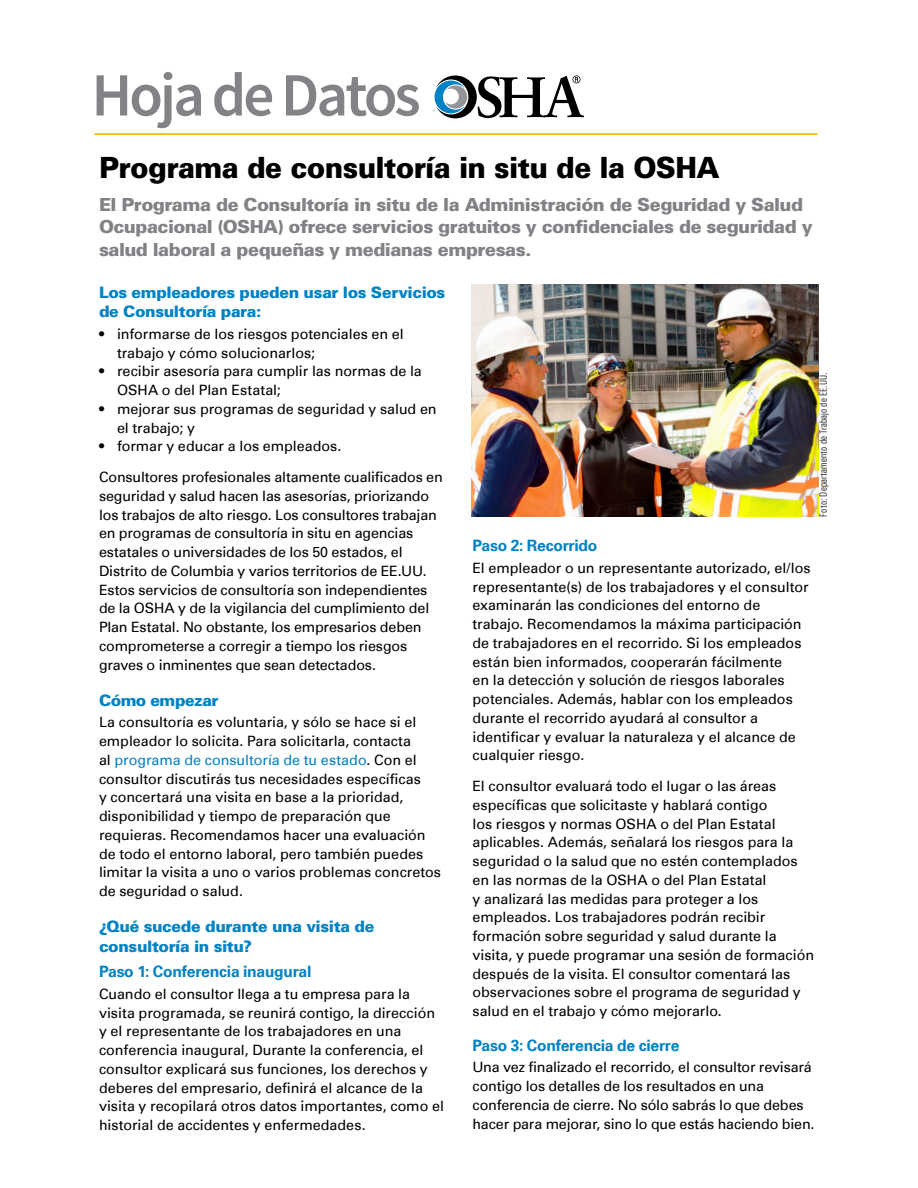
<style>
.page{position:relative;width:918px;height:1188px;background:#fff}
.page>*{position:absolute;margin:0;border:0;box-sizing:border-box;transform-origin:0 0}
.t1{font:600 61.5px "Source Sans Pro";letter-spacing:-.05em;color:#818386}
.Title_of_FactSheet{font:900 29.25px "Univers";letter-spacing:-.02em;color:#000;scale:.95 1}
.Highlighted_Paragraph_Text{font:900 18px/22.5px "Univers";letter-spacing:-.03em;color:#808285}
.Subhead{font:900 15.75px/19.5px "Univers";letter-spacing:-.025em;color:#0082c4}
.Sub-Subhead{font:700 15.75px "Univers";letter-spacing:-.015em;color:#0082c4}
.Bodytext{font:14.25px/18.8px "Univers";color:#000}
.t2{font:300 condensed 10.5px "Univers";letter-spacing:.02em;color:#000}
.s1{color:#0082c4}
</style>
<div class="page">
<hr style="left:94px;top:133px;width:724px;height:2px;background:#febe10">
<svg style="left:435px;top:75px;width:149px;height:43px"></svg>
<img style="left:472px;top:284px;width:346px;height:233px">
<p class="t1" style="left:92px;top:56px;width:331px">Hoja de Datos</p>
<h1 class="Title_of_FactSheet" style="left:99px;top:149px;width:655px">Programa de consultoría in situ de la OSHA</h1>
<p class="Highlighted_Paragraph_Text" style="left:99px;top:193px;width:715px">El Programa de Consultoría in situ de la Administración de Seguridad y Salud<br>Ocupacional (OSHA) ofrece servicios gratuitos y confidenciales de seguridad y salud laboral a pequeñas y medianas empresas.</p>
<h2 class="Subhead" style="left:99px;top:282px;width:348px">Los empleadores pueden usar los Servicios de Consultoría para:</h2>
<p class="Bodytext" style="left:117px;top:325px;width:288px;text-indent:-18px">• informarse de los riesgos potenciales en el trabajo y cómo solucionarlos;</p>
<p class="Bodytext" style="left:117px;top:362px;width:306px;text-indent:-18px">• recibir asesoría para cumplir las normas de la<br>OSHA o del Plan Estatal;</p>
<p class="Bodytext" style="left:117px;top:400px;width:321px;text-indent:-18px">• mejorar sus programas de seguridad y salud en el trabajo; y</p>
<p class="Bodytext" style="left:99px;top:437px;width:244px">• formar y educar a los empleados.</p>
<p class="Bodytext" style="left:99px;top:468px;width:345px">Consultores profesionales altamente cualificados en seguridad y salud hacen las asesorías, priorizando los trabajos de alto riesgo. Los consultores trabajan en programas de consultoría in situ en agencias estatales o universidades de los 50 estados, el Distrito de Columbia y varios territorios de EE.UU.<br>Estos servicios de consultoría son independientes de la OSHA y de la vigilancia del cumplimiento del Plan Estatal. No obstante, los empresarios deben comprometerse a corregir a tiempo los riesgos graves o inminentes que sean detectados.</p>
<h2 class="Subhead" style="left:99px;top:690px;width:121px">Cómo empezar</h2>
<p class="Bodytext" style="left:99px;top:713px;width:344px">La consultoría es voluntaria, y sólo se hace si el empleador lo solicita. Para solicitarla, contacta<br>al <span class="s1">programa de consultoría de tu estado</span>. Con el consultor discutirás tus necesidades específicas<br>y concertará una visita en base a la prioridad, disponibilidad y tiempo de preparación que requieras. Recomendamos hacer una evaluación de todo el entorno laboral, pero también puedes limitar la visita a uno o varios problemas concretos de seguridad o salud.</p>
<h2 class="Subhead" style="left:99px;top:917px;width:277px">¿Qué sucede durante una visita de consultoría in situ?</h2>
<h3 class="Sub-Subhead" style="left:99px;top:962px;width:214px">Paso 1: Conferencia inaugural</h3>
<p class="Bodytext" style="left:99px;top:985px;width:347px">Cuando el consultor llega a tu empresa para la visita programada, se reunirá contigo, la dirección y el representante de los trabajadores en una conferencia inaugural, Durante la conferencia, el consultor explicará sus funciones, los derechos y deberes del empresario, definirá el alcance de la visita y recopilará otros datos importantes, como el historial de accidentes y enfermedades.</p>
<p class="t2" style="left:817px;top:517px;width:146px;rotate:-90deg">Foto: Departamento de Trabajo de EE.UU.</p>
<h3 class="Sub-Subhead" style="left:472px;top:536px;width:127px">Paso 2: Recorrido</h3>
<p class="Bodytext" style="left:472px;top:559px;width:340px">El empleador o un representante autorizado, el/los representante(s) de los trabajadores y el consultor examinarán las condiciones del entorno de trabajo. Recomendamos la máxima participación de trabajadores en el recorrido. Si los empleados están bien informados, cooperarán fácilmente<br>en la detección y solución de riesgos laborales potenciales. Además, hablar con los empleados durante el recorrido ayudará al consultor a identificar y evaluar la naturaleza y el alcance de cualquier riesgo.</p>
<p class="Bodytext" style="left:472px;top:777px;width:343px">El consultor evaluará todo el lugar o las áreas específicas que solicitaste y hablará contigo<br>los riesgos y normas OSHA o del Plan Estatal aplicables. Además, señalará los riesgos para la seguridad o la salud que no estén contemplados en las normas de la OSHA o del Plan Estatal<br>y analizará las medidas para proteger a los empleados. Los trabajadores podrán recibir formación sobre seguridad y salud durante la visita, y puede programar una sesión de formación después de la visita. El consultor comentará las observaciones sobre el programa de seguridad y salud en el trabajo y cómo mejorarlo.</p>
<h3 class="Sub-Subhead" style="left:472px;top:1036px;width:209px">Paso 3: Conferencia de cierre</h3>
<p class="Bodytext" style="left:472px;top:1058px;width:344px">Una vez finalizado el recorrido, el consultor revisará contigo los detalles de los resultados en una conferencia de cierre. No sólo sabrás lo que debes hacer para mejorar, sino lo que estás haciendo bien.</p>
</div>
